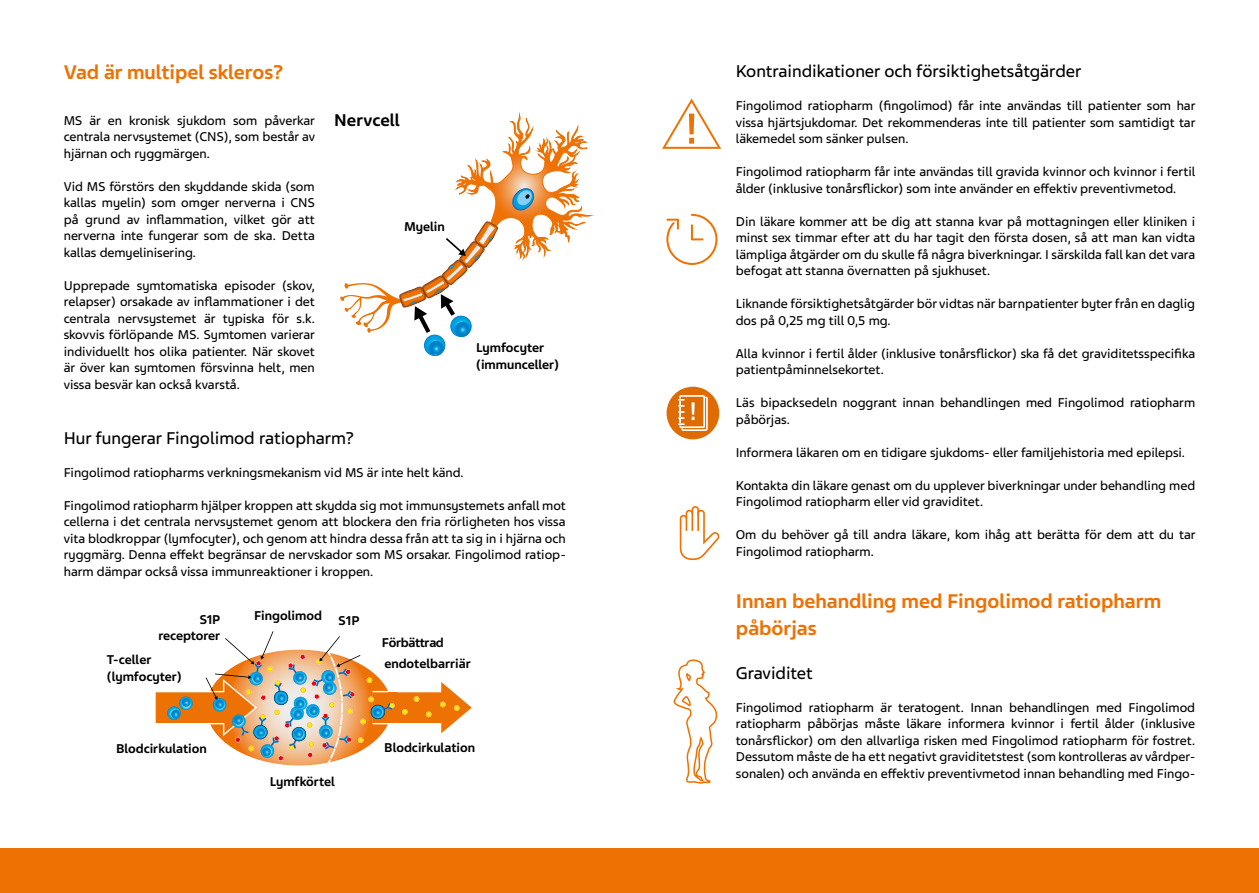
<style>
.page{position:relative;width:1259px;height:893px;background:#fff}
.page>*{position:absolute;margin:0;border:0;box-sizing:border-box;transform-origin:0 0}
.t1{font:700 21px/27px "Teva Sans";color:#ee7203}
.t2{font:18px "Teva Sans";color:#000}
.t3{font:700 18px "Teva Sans";color:#000}
.t4{font:13.5px/16.5px "Teva Sans";color:#000;text-align:justify}
.t5{font:700 13.5px/16.5px "Teva Sans";color:#000}
</style>
<div class="page">
<svg style="left:156px;top:631px;width:316px;height:134px"></svg>
<div style="left:424px;top:335px;width:21px;height:21px;border:1px solid #0081c9;border-radius:50%"></div>
<div style="left:428px;top:341px;width:15px;height:15px;border:1px solid #0081c9;border-radius:50%"></div>
<svg style="left:340px;top:111px;width:254px;height:243px"></svg>
<div style="left:0;top:848px;width:629px;height:45px;background:#ee7203"></div>
<div style="left:629px;top:848px;width:630px;height:45px;background:#ee7203"></div>
<svg style="left:673px;top:659px;width:45px;height:125px"></svg>
<svg style="left:666px;top:214px;width:51px;height:51px"></svg>
<svg style="left:662px;top:98px;width:59px;height:51px"></svg>
<svg style="left:680px;top:506px;width:40px;height:54px"></svg>
<div style="left:666px;top:387px;width:53px;height:52px;background:#df6c02;border-radius:50%"></div>
<svg style="left:678px;top:395px;width:30px;height:36px"></svg>
<h1 class="t1" style="left:64px;top:59px;width:221px">Vad är multipel skleros?</h1>
<p class="t4" style="left:64px;top:112px;width:253px">MS är en kronisk sjukdom som påverkar centrala nervsystemet (CNS), som består av hjärnan och ryggmärgen.</p>
<p class="t4" style="left:64px;top:178px;width:252px">Vid MS förstörs den skyddande skida (som kallas myelin) som omger nerverna i CNS på grund av inflammation, vilket gör att nerverna inte fungerar som de ska. Detta kallas demyelinisering.</p>
<p class="t4" style="left:64px;top:277px;width:253px">Upprepade symtomatiska episoder (skov, relapser) orsakade av inflammationer i det centrala nervsystemet är typiska för s.k. skovvis förlöpande MS. Symtomen varierar individuellt hos olika patienter. När skovet är över kan symtomen försvinna helt, men vissa besvär kan också kvarstå.</p>
<h2 class="t3" style="left:334px;top:109px;width:67px">Nervcell</h2>
<p class="t5" style="left:404px;top:219px;width:42px">Myelin</p>
<p class="t5" style="left:476px;top:340px;width:84px">Lymfocyter (immunceller)</p>
<h2 class="t2" style="left:64px;top:427px;width:292px">Hur fungerar Fingolimod ratiopharm?</h2>
<p class="t4" style="left:64px;top:464px;width:401px">Fingolimod ratiopharms verkningsmekanism vid MS är inte helt känd.</p>
<p class="t4" style="left:64px;top:497px;width:503px">Fingolimod ratiopharm hjälper kroppen att skydda sig mot immunsystemets anfall mot cellerna i det centrala nervsystemet genom att blockera den fria rörligheten hos vissa vita blodkroppar (lymfocyter), och genom att hindra dessa från att ta sig in i hjärna och ryggmärg. Denna effekt begränsar de nervskador som MS orsakar. Fingolimod ratiop&shy;harm dämpar också vissa immunreaktioner i kroppen.</p>
<p class="t5" style="left:158px;top:611px;width:63px;text-align:right">S1P receptorer</p>
<p class="t5" style="left:107px;top:651px;width:76px">T-celler (lymfocyter)</p>
<p class="t5" style="left:116px;top:740px;width:92px">Blodcirkulation</p>
<p class="t5" style="left:254px;top:608px;width:69px">Fingolimod</p>
<p class="t5" style="left:338px;top:613px;width:23px">S1P</p>
<p class="t5" style="left:382px;top:633px;width:91px;line-height:20.4px">Förbättrad endotelbarriär</p>
<p class="t5" style="left:270px;top:773px;width:67px">Lymfkörtel</p>
<p class="t5" style="left:384px;top:739px;width:92px">Blodcirkulation</p>
<h2 class="t2" style="left:736px;top:61px;width:347px">Kontraindikationer och försiktighetsåtgärder</h2>
<p class="t4" style="left:736px;top:98px;width:461px">Fingolimod ratiopharm (fingolimod) får inte användas till patienter som har vissa hjärtsjukdomar. Det rekommenderas inte till patienter som samtidigt tar läkemedel som sänker pulsen.</p>
<p class="t4" style="left:736px;top:164px;width:461px">Fingolimod ratiopharm får inte användas till gravida kvinnor och kvinnor i fertil ålder (inklusive tonårsflickor) som inte använder en effektiv preventivmetod.</p>
<p class="t4" style="left:736px;top:213px;width:461px">Din läkare kommer att be dig att stanna kvar på mottagningen eller kliniken i minst sex timmar efter att du har tagit den första dosen, så att man kan vidta lämpliga åtgärder om du skulle få några biverkningar. I särskilda fall kan det vara befogat att stanna övernatten på sjukhuset.</p>
<p class="t4" style="left:736px;top:296px;width:461px">Liknande försiktighetsåtgärder bör vidtas när barnpatienter byter från en daglig dos på 0,25 mg till 0,5 mg.</p>
<p class="t4" style="left:736px;top:345px;width:461px">Alla kvinnor i fertil ålder (inklusive tonårsflickor) ska få det graviditetsspecifika patientpåminnelsekortet.</p>
<p class="t4" style="left:736px;top:395px;width:461px">Läs bipacksedeln noggrant innan behandlingen med Fingolimod ratiopharm påbörjas.</p>
<p class="t4" style="left:736px;top:444px;width:451px">Informera läkaren om en tidigare sjukdoms- eller familjehistoria med epilepsi.</p>
<p class="t4" style="left:736px;top:477px;width:461px">Kontakta din läkare genast om du upplever biverkningar under behandling med<br>Fingolimod ratiopharm eller vid graviditet.</p>
<p class="t4" style="left:736px;top:527px;width:461px">Om du behöver gå till andra läkare, kom ihåg att berätta för dem att du tar<br>Fingolimod ratiopharm.</p>
<h1 class="t1" style="left:736px;top:588px;width:427px">Innan behandling med Fingolimod ratiopharm påbörjas</h1>
<h2 class="t2" style="left:736px;top:662px;width:78px">Graviditet</h2>
<p class="t4" style="left:736px;top:699px;width:461px">Fingolimod ratiopharm är teratogent. Innan behandlingen med Fingolimod ratiopharm påbörjas måste läkare informera kvinnor i fertil ålder (inklusive tonårsflickor) om den allvarliga risken med Fingolimod ratiopharm för fostret.<br>Dessutom måste de ha ett negativt graviditetstest (som kontrolleras av vårdper&shy;sonalen) och använda en effektiv preventivmetod innan behandling med Fingo-</p>
</div>
